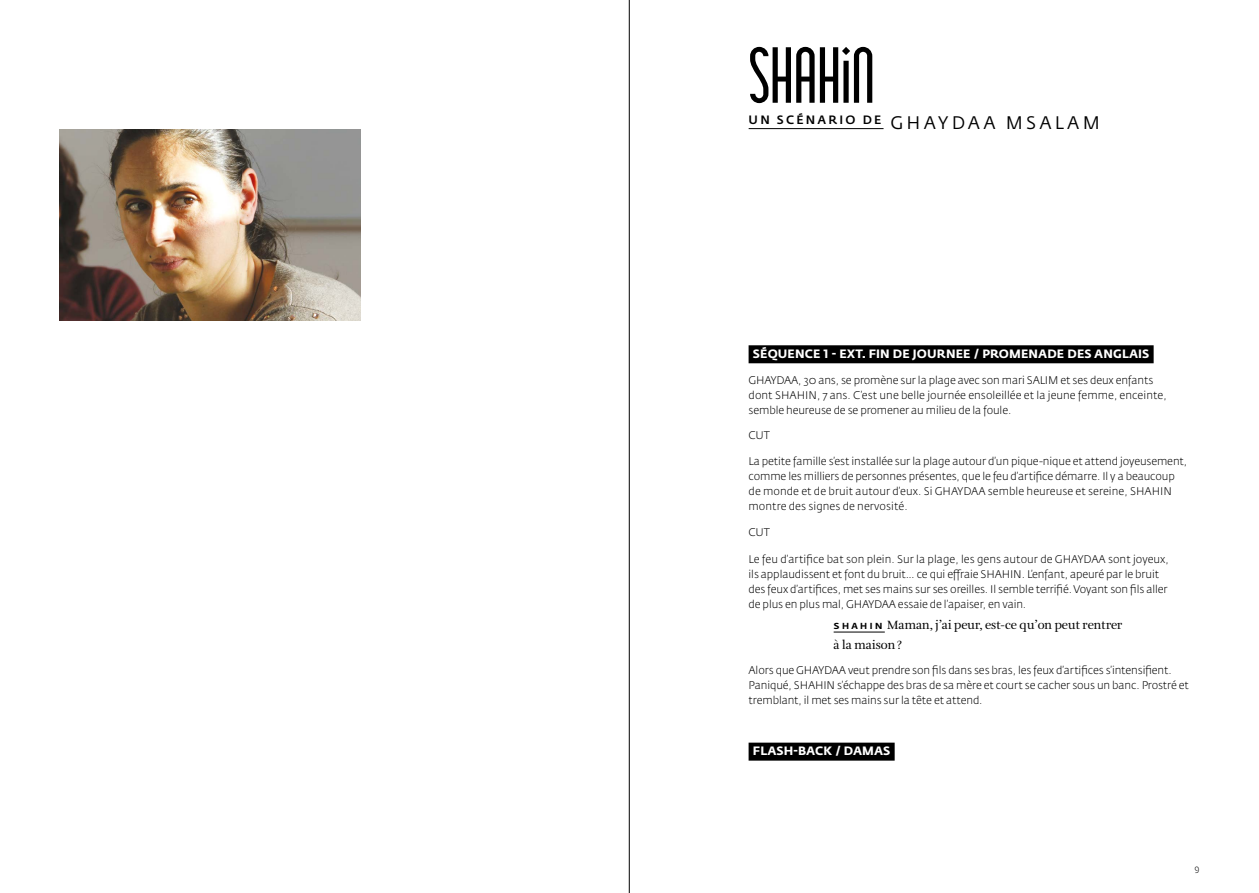
<style>
.page{position:relative;width:1259px;height:893px;background:#fff}
.page>*{position:absolute;margin:0;border:0;box-sizing:border-box;transform-origin:0 0}
.t1{font:75px "Quinze H15";color:#000}
.t2{font:18px "Fedra Sans Std";letter-spacing:.185em;color:#000}
.t3{font:12.3px/19.5px "Amalia Pro";color:#000}
.t4{font:700 12px "Fedra Sans Std";letter-spacing:.01em;color:#fff}
.t5{font:300 10.95px/15px "Fedra Sans Std";letter-spacing:-.01em;color:#000}
.t6{font:300 9px "Fedra Sans Std";color:#000}
.s1{font-family:"Fedra Sans Std";font-weight:500;font-size:11.25px}
</style>
<div class="page">
<hr style="left:629px;top:0;width:1px;height:893px;background:#000">
<hr style="left:748px;top:128px;width:135px;height:1px;background:#000">
<div style="left:748px;top:345px;width:405px;height:18px;background:#000"></div>
<hr style="left:833px;top:632px;width:52px;height:1px;background:#000">
<div style="left:748px;top:743px;width:146px;height:18px;background:#000"></div>
<img style="left:60px;top:129px;width:300px;height:191px">
<h1 class="t1" style="left:748px;top:17px;width:128px">SHAHIN</h1>
<h2 class="t2" style="left:748px;top:111px;width:353px"><sup>UN</sup> <sup>SCÉNARIO</sup> <sup>DE</sup> GHAYDAA MSALAM</h2>
<p class="t4" style="left:753px;top:346px;width:398px">SÉQUENCE 1 - EXT. FIN DE JOURNEE / PROMENADE DES ANGLAIS</p>
<p class="t5" style="left:748px;top:372px;width:419px">GHAYDAA, 30 ans, se promène sur la plage avec son mari SALIM et ses deux enfants dont SHAHIN, 7 ans. C’est une belle journée ensoleillée et la jeune femme, enceinte, semble heureuse de se promener au milieu de la foule.</p>
<p class="t5" style="left:748px;top:428px;width:23px">CUT</p>
<p class="t5" style="left:748px;top:454px;width:440px">La petite famille s’est installée sur la plage autour d’un pique-nique et attend joyeusement, comme les milliers de personnes présentes, que le feu d’artifice démarre. Il y a beaucoup de monde et de bruit autour d’eux. Si GHAYDAA semble heureuse et sereine, SHAHIN montre des signes de nervosité.</p>
<p class="t5" style="left:748px;top:524px;width:23px">CUT</p>
<p class="t5" style="left:748px;top:551px;width:422px">Le feu d’artifice bat son plein. Sur la plage, les gens autour de GHAYDAA sont joyeux, ils applaudissent et font du bruit… ce qui effraie SHAHIN. L’enfant, apeuré par le bruit des feux d’artifices, met ses mains sur ses oreilles. Il semble terrifié. Voyant son fils aller de plus en plus mal, GHAYDAA essaie de l’apaiser, en vain.</p>
<p class="t3" style="left:833px;top:616px;width:290px"><span class="s1">s h a h i n</span> Maman, j’ai peur, est-ce qu’on peut rentrer à la maison?</p>
<p class="t5" style="left:748px;top:663px;width:442px">Alors que GHAYDAA veut prendre son fils dans ses bras, les feux d’artifices s’intensifient.<br>Paniqué, SHAHIN s’échappe des bras de sa mère et court se cacher sous un banc. Prostré et tremblant, il met ses mains sur la tête et attend.</p>
<p class="t4" style="left:753px;top:744px;width:139px">FLASH-BACK / DAMAS</p>
<p class="t6" style="left:1194px;top:864px;width:7px">9</p>
</div>
